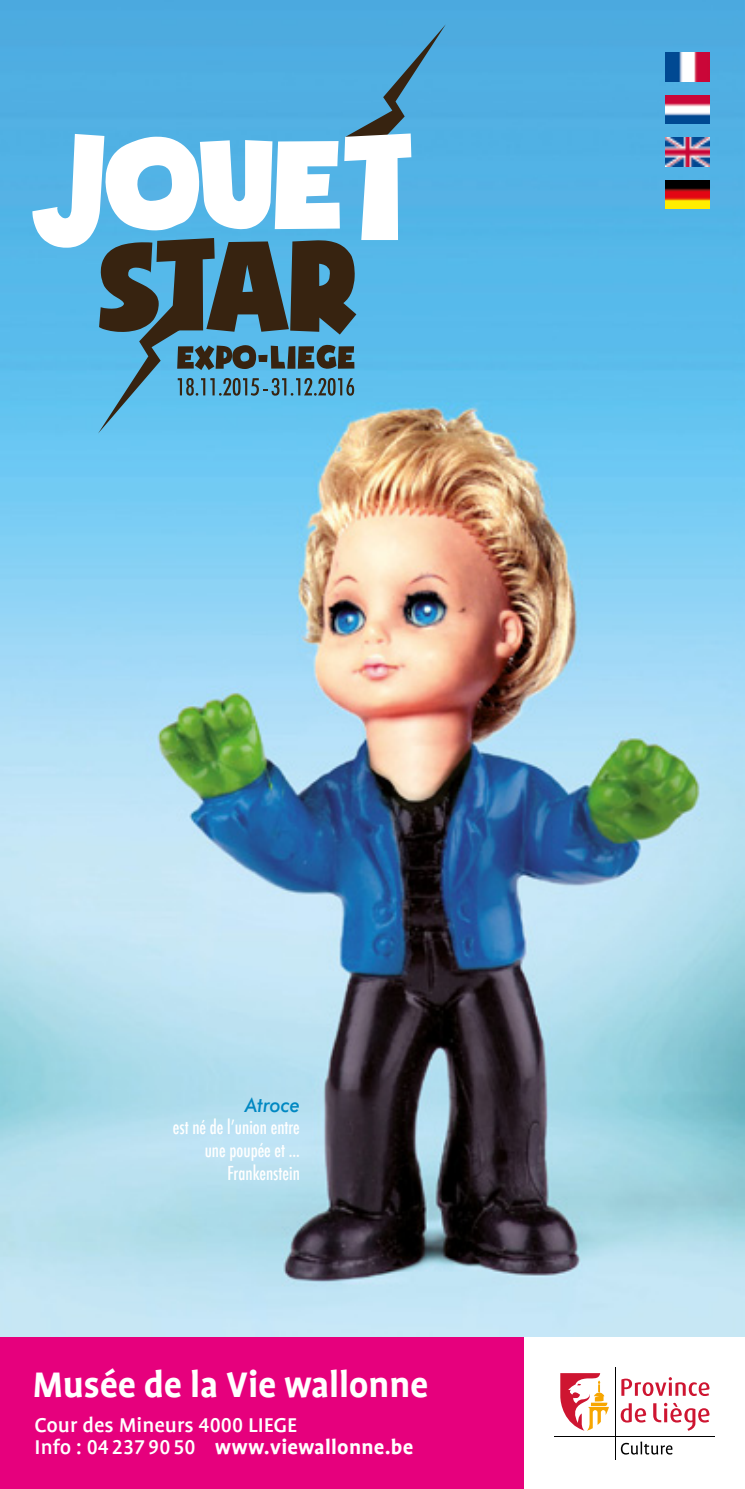
<style>
.page{position:relative;width:745px;height:1489px;background:#fff}
.page>*{position:absolute;margin:0;border:0;box-sizing:border-box;transform-origin:0 0}
.t1{font:700 40px "Profile OT";letter-spacing:-.005em;color:#fff}
.t2{font:500 22.5px/22.5px "Profile OT";color:#fff}
.t3{font:italic 500 20px "Futura BT";color:#0088c2;scale:.95 1}
.t4{font:500 condensed 18.75px/22.5px "Futura";color:#fff;text-align:right;scale:.95 1}
.s1{font-weight:700}
</style>
<div class="page">
<img style="left:0;top:0;width:744px;height:1337px">
<div style="left:0;top:1337px;width:524px;height:151px;background:#e6007d"></div>
<svg style="left:560px;top:1373px;width:48px;height:57px"></svg>
<svg style="left:620px;top:1402px;width:89px;height:28px"></svg>
<svg style="left:621px;top:1377px;width:88px;height:18px"></svg>
<svg style="left:620px;top:1441px;width:52px;height:13px"></svg>
<hr style="left:614px;top:1367px;width:1px;height:92px;background:#000">
<hr style="left:554px;top:1435px;width:160px;height:1px;background:#000">
<img style="left:665px;top:53px;width:44px;height:28px">
<img style="left:665px;top:180px;width:44px;height:29px">
<img style="left:665px;top:138px;width:44px;height:28px">
<img style="left:665px;top:95px;width:44px;height:29px">
<svg style="left:32px;top:24px;width:413px;height:409px;background:#6aabcb"></svg>
<p class="t3" style="left:245px;top:1092px;width:59px">Atroce</p>
<p class="t4" style="left:173px;top:1116px;width:135px">est né de l’union entre une poupée et ...<br>Frankenstein</p>
<h1 class="t1" style="left:32px;top:1362px;width:397px">Musée de la Vie wallonne</h1>
<p class="t2" style="left:35px;top:1413px;width:380px">Cour des Mineurs 4000 LIEGE<br>Info : 04 237 90 50 <span class="s1">www.viewallonne.be</span></p>
</div>
